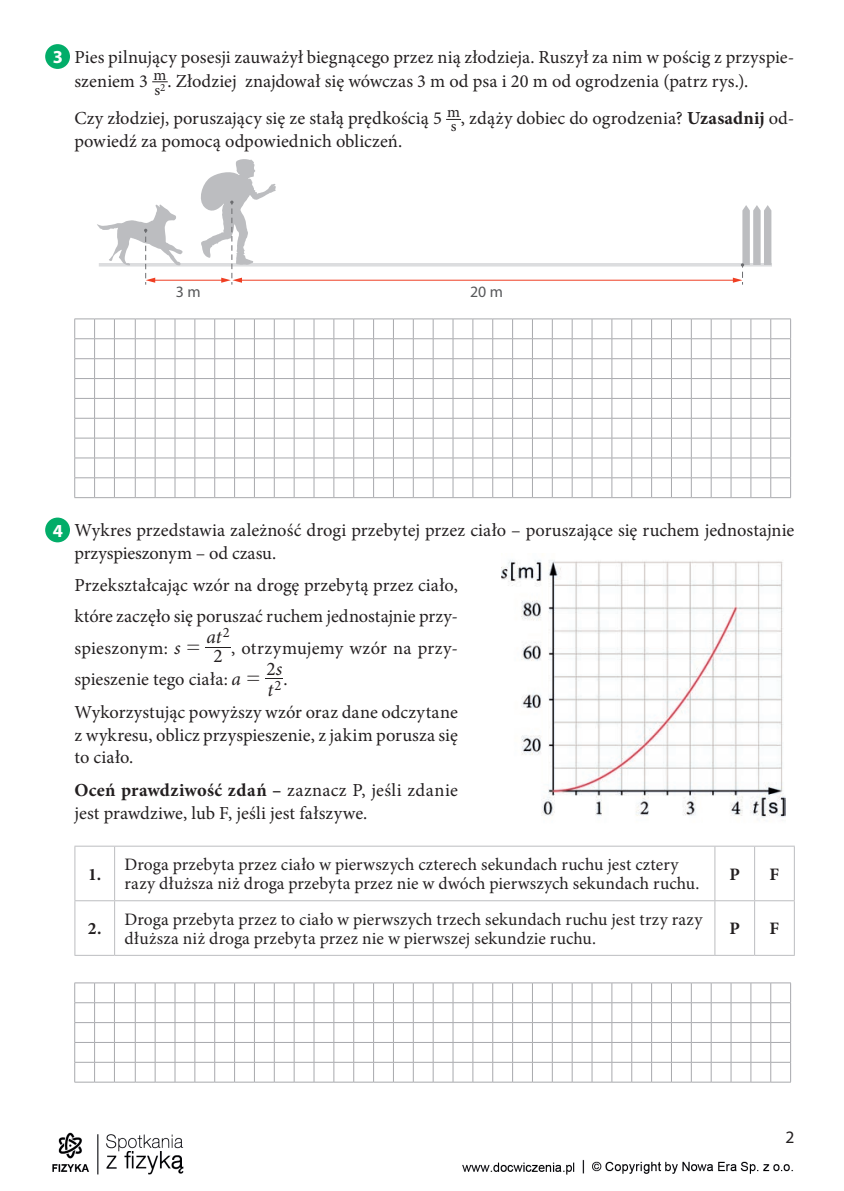
<style>
.page{position:relative;width:844px;height:1191px;background:#fff}
.page>*{position:absolute;margin:0;border:0;box-sizing:border-box;transform-origin:0 0}
.t1{font:italic 19.25px "Minion Pro";color:#231f20}
.t2{font:19.25px "Minion Pro";color:#231f20}
.t3{font:18.38px/22.8px "Minion Pro";letter-spacing:.005em;color:#231f20}
.t4{font:700 18.38px "Myriad Pro";color:#fff}
.t5{font:17.5px/19.2px "Minion Pro";letter-spacing:.005em;color:#231f20}
.t6{font:700 17.5px "Minion Pro";color:#231f20}
.t7{font:17.5px "Myriad Pro";color:#231f20}
.t8{font:15.92px "Myriad Pro";color:#57585a}
.t9{font:14.35px "Minion Pro";color:#231f20}
.s1{font-weight:700}
.s2{font-style:italic;font-size:19.25px}
.s3{font-family:"MM Text";font-size:19.25px}
.s4{font-style:italic}
</style>
<div class="page">
<img style="left:52px;top:1132px;width:132px;height:43px">
<img style="left:462px;top:1159px;width:332px;height:16px">
<svg style="left:152px;top:81px;width:16px;height:1px"></svg>
<svg style="left:446px;top:119px;width:15px;height:1px"></svg>
<svg style="left:74px;top:318px;width:717px;height:180px"></svg>
<svg style="left:205px;top:647px;width:26px;height:1px"></svg>
<svg style="left:265px;top:678px;width:18px;height:1px"></svg>
<hr style="left:114px;top:846px;width:1px;height:54px;background:#bcbdc0">
<hr style="left:714px;top:846px;width:1px;height:54px;background:#bcbdc0">
<hr style="left:754px;top:846px;width:1px;height:54px;background:#bcbdc0">
<hr style="left:74px;top:900px;width:41px;height:1px;background:#bcbdc0">
<hr style="left:115px;top:900px;width:599px;height:1px;background:#bcbdc0">
<hr style="left:114px;top:901px;width:1px;height:54px;background:#bcbdc0">
<hr style="left:714px;top:900px;width:40px;height:1px;background:#bcbdc0">
<hr style="left:714px;top:901px;width:1px;height:54px;background:#bcbdc0">
<hr style="left:754px;top:900px;width:40px;height:1px;background:#bcbdc0">
<hr style="left:754px;top:901px;width:1px;height:54px;background:#bcbdc0">
<hr style="left:74px;top:845px;width:41px;height:1px;background:#bcbdc0">
<hr style="left:74px;top:846px;width:1px;height:54px;background:#bcbdc0">
<hr style="left:115px;top:845px;width:599px;height:1px;background:#bcbdc0">
<hr style="left:714px;top:845px;width:40px;height:1px;background:#bcbdc0">
<hr style="left:754px;top:845px;width:40px;height:1px;background:#bcbdc0">
<hr style="left:793px;top:846px;width:1px;height:54px;background:#bcbdc0">
<hr style="left:74px;top:901px;width:1px;height:54px;background:#bcbdc0">
<hr style="left:793px;top:901px;width:1px;height:54px;background:#bcbdc0">
<hr style="left:74px;top:955px;width:41px;height:1px;background:#bcbdc0">
<hr style="left:115px;top:955px;width:599px;height:1px;background:#bcbdc0">
<hr style="left:714px;top:955px;width:40px;height:1px;background:#bcbdc0">
<hr style="left:754px;top:955px;width:40px;height:1px;background:#bcbdc0">
<svg style="left:74px;top:982px;width:717px;height:100px"></svg>
<div style="left:45px;top:44px;width:25px;height:25px;background:#02ad69;border-radius:50%"></div>
<hr style="left:99px;top:263px;width:672px;height:3px;background:#dcdddf">
<hr style="left:153px;top:280px;width:70px;height:1px;background:#ef3e22">
<hr style="left:240px;top:280px;width:494px;height:1px;background:#ef3e22">
<svg style="left:197px;top:159px;width:79px;height:126px"></svg>
<svg style="left:732px;top:205px;width:39px;height:80px"></svg>
<svg style="left:97px;top:204px;width:86px;height:81px"></svg>
<img style="left:501px;top:560px;width:284px;height:258px">
<div style="left:45px;top:517px;width:25px;height:25px;background:#02ad69;border-radius:50%"></div>
<p class="t4" style="left:53px;top:45px;width:12px">3</p>
<p class="t3" style="left:74px;top:45px;width:721px;line-height:23.6px">Pies pilnujący posesji zauważył biegnącego przez nią złodzieja. Ruszył za nim w pościg z przyspie&shy;szeniem 3 <sup>m</sup></p>
<p class="t3" style="left:74px;top:62px;width:675px;line-height:37.6px;text-indent:80px"><sub>s</sub><sub>2</sub> . Złodziej znajdował się wówczas 3 m od psa i 20 m od ogrodzenia (patrz rys.).<br>Czy złodziej, poruszający się ze stałą prędkością 5 <sup>m</sup></p>
<p class="t3" style="left:450px;top:107px;width:345px"><sub>s</sub> , zdąży dobiec do ogrodzenia? <span class="s1">Uzasadnij</span> od-</p>
<p class="t3" style="left:74px;top:130px;width:329px">powiedź za pomocą odpowiednich obliczeń.</p>
<p class="t8" style="left:176px;top:282px;width:26px">3 m</p>
<p class="t8" style="left:470px;top:282px;width:34px">20 m</p>
<p class="t4" style="left:53px;top:518px;width:12px">4</p>
<p class="t3" style="left:74px;top:519px;width:721px">W ykres przedstawia zależność drogi przebytej przez ciało – poruszające się ruchem jednostajnie przyspieszonym – od czasu.</p>
<p class="t3" style="left:74px;top:569px;width:385px;line-height:31.5px;text-align:justify">Przekształcając wzór na drogę przebytą przez ciało, które zaczęło się poruszać ruchem jednostajnie przy&shy;spieszonym: <span class="s2">s</span> <span class="s3">=</span></p>
<p class="t9" style="left:223px;top:623px;width:8px">2</p>
<p class="t3" style="left:74px;top:632px;width:385px;line-height:31.5px;text-indent:157px">, otrzymujemy wzór na przy&shy;spieszenie tego ciała: <span class="s2">a</span> <span class="s3">=</span> <sub>2</sub> .</p>
<p class="t1" style="left:206px;top:624px;width:17px">at</p>
<p class="t2" style="left:213px;top:642px;width:11px">2</p>
<p class="t2" style="left:266px;top:655px;width:17px">2<span class="s4">s</span></p>
<p class="t3" style="left:74px;top:701px;width:385px;text-align:justify">Wykorzystując powyższy wzór oraz dane odczytane z wykresu, oblicz przyspieszenie, z jakim porusza się to ciało.</p>
<p class="t3" style="left:74px;top:779px;width:385px"><span class="s1">Oceń prawdziwość zdań –</span> zaznacz P, jeśli zdanie jest prawdziwe, lub F, jeśli jest fałszywe.</p>
<p class="t1" style="left:267px;top:676px;width:7px">t</p>
<p class="t6" style="left:88px;top:862px;width:14px">1.</p>
<p class="t5" style="left:124px;top:855px;width:576px">Droga przebyta przez ciało w pierwszych czterech sekundach ruchu jest cztery razy dłuższa niż droga przebyta przez nie w dwóch pierwszych sekundach ruchu.</p>
<p class="t6" style="left:729px;top:862px;width:12px">P</p>
<p class="t6" style="left:769px;top:862px;width:11px">F</p>
<p class="t6" style="left:88px;top:916px;width:15px">2.</p>
<p class="t5" style="left:124px;top:909px;width:579px">Droga przebyta przez to ciało w pierwszych trzech sekundach ruchu jest trzy razy dłuższa niż droga przebyta przez nie w pierwszej sekundzie ruchu.</p>
<p class="t6" style="left:729px;top:916px;width:12px">P</p>
<p class="t6" style="left:769px;top:916px;width:11px">F</p>
<p class="t7" style="left:785px;top:1126px;width:10px">2</p>
</div>
